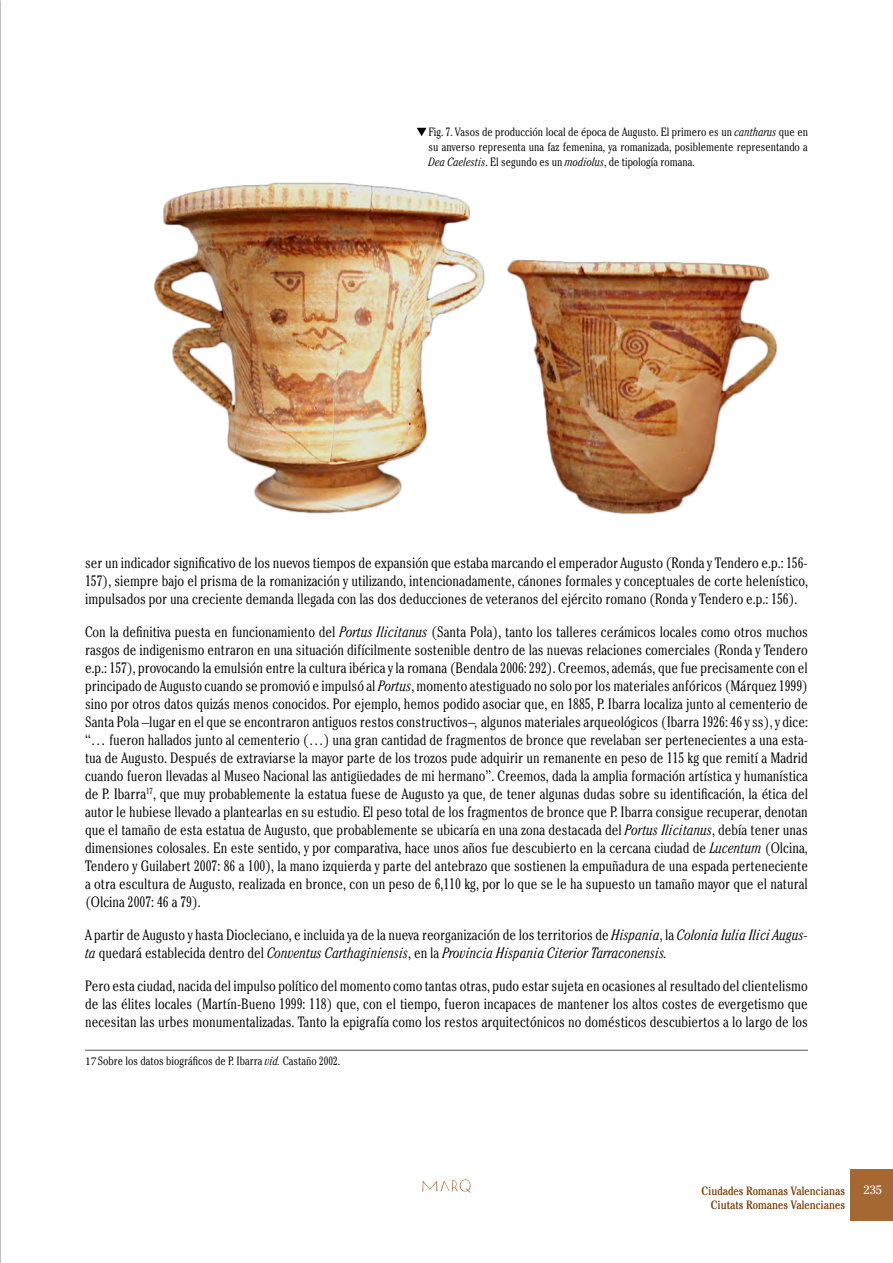
<style>
.page{position:relative;width:893px;height:1263px;background:#fff}
.page>*{position:absolute;margin:0;border:0;box-sizing:border-box;transform-origin:0 0}
.t1{font:300 condensed 15px/18px "Cheltenham Std";color:#000;text-align:justify}
.t2{font:300 condensed 12px/15px "Cheltenham Std";color:#000;text-align:justify}
.t3{font:condensed 12px "Cheltenham Std";color:#753801}
.t4{font:12px "Cheltenham Std";color:#fff}
.s1{font-style:italic}
.s2{font-family:"Minion Pro";font-weight:400;font-stretch:normal}
</style>
<div class="page">
<div style="left:850px;top:1169px;width:43px;height:51px;background:#a66833"></div>
<svg style="left:422px;top:1179px;width:49px;height:14px"></svg>
<hr style="left:85px;top:1050px;width:723px;height:1px;background:#575756">
<img style="left:154px;top:182px;width:623px;height:332px">
<svg style="left:417px;top:128px;width:9px;height:8px"></svg>
<p class="t2" style="left:428px;top:124px;width:381px">Fig. 7. Vasos de producción local de época de Augusto. El primero es un <span class="s1">cantharus</span> que en su anverso representa una faz femenina, ya romanizada, posiblemente representando a <span class="s1">Dea Caelestis</span>. El segundo es un <span class="s1">modiolus</span>, de tipología romana.</p>
<p class="t1" style="left:85px;top:553px;width:724px">ser un indicador significativo de los nuevos tiempos de expansión que estaba marcando el emperador Augusto (Ronda y Tendero e.p.: 156- 157), siempre bajo el prisma de la romanización y utilizando, intencionadamente, cánones formales y conceptuales de corte helenístico, impulsados por una creciente demanda llegada con las dos deducciones de veteranos del ejército romano (Ronda y Tendero e.p.: 156).</p>
<p class="t1" style="left:85px;top:622px;width:724px">Con la definitiva puesta en funcionamiento del <span class="s1">Portus Ilicitanus</span> (Santa Pola), tanto los talleres cerámicos locales como otros muchos rasgos de indigenismo entraron en una situación difícilmente sostenible dentro de las nuevas relaciones comerciales (Ronda y Tendero e.p.: 157), provocando la emulsión entre la cultura ibérica y la romana (Bendala 2006: 292). Creemos, además, que fue precisamente con el principado de Augusto cuando se promovió e impulsó al <span class="s1">Portus</span>, momento atestiguado no solo por los materiales anfóricos (Márquez 1999) sino por otros datos quizás menos conocidos. Por ejemplo, hemos podido asociar que, en 1885, P. Ibarra localiza junto al cementerio de Santa Pola –lugar en el que se encontraron antiguos restos constructivos–<span class="s1">,</span> algunos materiales arqueológicos (Ibarra 1926: 46 y ss), y dice: “… fueron hallados junto al cementerio (…) una gran cantidad de fragmentos de bronce que revelaban ser pertenecientes a una esta&shy;tua de Augusto. Después de extraviarse la mayor parte de los trozos pude adquirir un remanente en peso de 115 kg que remití a Madrid cuando fueron llevadas al Museo Nacional las antigüedades de mi hermano”. Creemos, dada la amplia formación artística y humanística de P. Ibarra<sup>17</sup>, que muy probablemente la estatua fuese de Augusto ya que, de tener algunas dudas sobre su identificación, la ética del autor le hubiese llevado a plantearlas en su estudio. El peso total de los fragmentos de bronce que P. Ibarra consigue recuperar, denotan que el tamaño de esta estatua de Augusto, que probablemente se ubicaría en una zona destacada del <span class="s1">Portus Ilicitanus</span>, debía tener unas dimensiones colosales. En este sentido, y por comparativa, hace unos años fue descubierto en la cercana ciudad de <span class="s1">Lucentum</span> (Olcina, Tendero y Guilabert 2007: 86 a 100), la mano izquierda y parte del antebrazo que sostienen la empuñadura de una espada perteneciente a otra escultura de Augusto, realizada en bronce, con un peso de 6,110 kg, por lo que se le ha supuesto un tamaño mayor que el natural (Olcina 2007: 46 a 79).</p>
<p class="t1" style="left:85px;top:925px;width:724px">A partir de Augusto y hasta Diocleciano, e incluida ya de la nueva reorganización de los territorios de <span class="s1">Hispania</span>, la <span class="s1">Colonia Iulia Ilici Augus&shy;ta</span> quedará establecida dentro del <span class="s1">Conventus Carthaginiensis</span>, en la <span class="s1">Provincia Hispania Citerior Tarraconensis.</span></p>
<p class="t1" style="left:85px;top:976px;width:724px">Pero esta ciudad, nacida del impulso político del momento como tantas otras, pudo estar sujeta en ocasiones al resultado del clientelismo de las élites locales (Martín-Bueno 1999: 118) que, con el tiempo, fueron incapaces de mantener los altos costes de evergetismo que necesitan las urbes monumentalizadas. Tanto la epigrafía como los restos arquitectónicos no domésticos descubiertos a lo largo de los</p>
<p class="t2" style="left:85px;top:1053px;width:257px"><span class="s2">17</span>Sobre los datos biográficos de P. Ibarra <span class="s1">vid.</span> Castaño 2002.</p>
<p class="t3" style="left:701px;top:1183px;width:145px">Ciudades Romanas Valencianas</p>
<p class="t4" style="left:863px;top:1183px;width:20px">235</p>
<p class="t3" style="left:711px;top:1198px;width:136px">Ciutats Romanes Valencianes</p>
</div>
